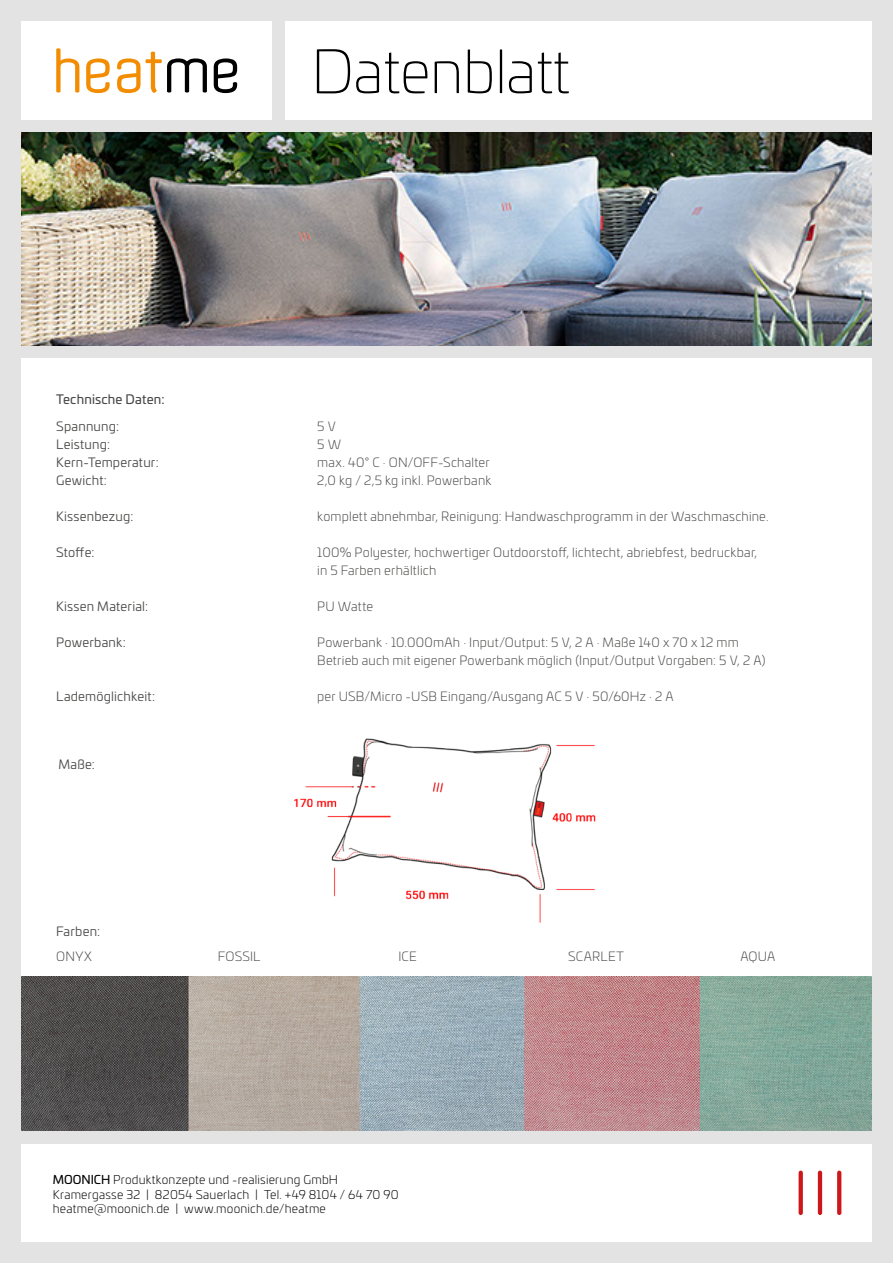
<style>
.page{position:relative;width:893px;height:1263px;background:#e3e3e3}
.page>*{position:absolute;margin:0;border:0;box-sizing:border-box;transform-origin:0 0}
.t1{font:200 59.25px "Univia Pro";letter-spacing:-.01em;color:#000}
.t2{font:300 12.75px/18px "Univia Pro";letter-spacing:.015em;color:#4a4a49}
.t3{font:12.75px "Univia Pro";letter-spacing:.015em;color:#4a4a49}
.t4{font:12.75px "Univia Pro";letter-spacing:.015em;color:#4a4a49}
.t5{font:300 12px/14.4px "Univia Pro";letter-spacing:.02em;color:#000}
.s1{font-weight:400}
</style>
<div class="page">
<div style="left:21px;top:21px;width:251px;height:99px;background:#fff"></div>
<div style="left:285px;top:21px;width:587px;height:99px;background:#fff"></div>
<div style="left:21px;top:358px;width:851px;height:773px;background:#fff"></div>
<svg style="left:56px;top:48px;width:23px;height:45px"></svg>
<svg style="left:86px;top:58px;width:24px;height:35px"></svg>
<svg style="left:214px;top:58px;width:23px;height:35px"></svg>
<svg style="left:117px;top:52px;width:90px;height:41px"></svg>
<img style="left:21px;top:976px;width:850px;height:155px">
<img style="left:294px;top:738px;width:302px;height:185px">
<div style="left:21px;top:1144px;width:851px;height:98px;background:#fff"></div>
<hr style="left:818px;top:1170px;width:4px;height:45px;background:#cd171a;border-radius:2px">
<svg style="left:799px;top:1170px;width:4px;height:45px"></svg>
<svg style="left:837px;top:1170px;width:4px;height:45px"></svg>
<img style="left:21px;top:133px;width:850px;height:212px">
<h1 class="t1" style="left:311px;top:30px;width:260px">Datenblatt</h1>
<p class="t4" style="left:56px;top:389px;width:110px">Technische Daten:</p>
<p class="t3" style="left:56px;top:416px;width:64px">Spannung:</p>
<p class="t2" style="left:317px;top:416px;width:20px">5 V</p>
<p class="t3" style="left:56px;top:434px;width:55px">Leistung:</p>
<p class="t2" style="left:317px;top:434px;width:25px">5 W</p>
<p class="t3" style="left:56px;top:452px;width:104px">Kern-Temperatur:</p>
<p class="t2" style="left:317px;top:452px;width:174px">max. 40° C · ON/OFF-Schalter</p>
<p class="t3" style="left:56px;top:470px;width:52px">Gewicht:</p>
<p class="t2" style="left:317px;top:470px;width:176px">2,0 kg / 2,5 kg inkl. Powerbank</p>
<p class="t3" style="left:56px;top:507px;width:79px">Kissenbezug:</p>
<p class="t2" style="left:317px;top:506px;width:453px">komplett abnehmbar, Reinigung: Handwaschprogramm in der Waschmaschine.</p>
<p class="t3" style="left:56px;top:543px;width:40px">Stoffe:</p>
<p class="t2" style="left:317px;top:542px;width:442px">100% Polyester, hochwertiger Outdoorstoff, lichtecht, abriebfest, bedruckbar, in 5 Farben erhältlich</p>
<p class="t3" style="left:56px;top:597px;width:93px">Kissen Material:</p>
<p class="t2" style="left:317px;top:596px;width:58px">PU Watte</p>
<p class="t3" style="left:56px;top:633px;width:71px">Powerbank:</p>
<p class="t2" style="left:317px;top:632px;width:450px">Powerbank · 10.000mAh · Input/Output: 5 V, 2 A · Maße 140 x 70 x 12 mm<br>Betrieb auch mit eigener Powerbank möglich (Input/Output Vorgaben: 5 V, 2 A)</p>
<p class="t3" style="left:56px;top:687px;width:100px">Lademöglichkeit:</p>
<p class="t2" style="left:317px;top:686px;width:358px">per USB/Micro -USB Eingang/Ausgang AC 5 V · 50/60Hz · 2 A</p>
<p class="t3" style="left:58px;top:755px;width:38px">Maße:</p>
<p class="t3" style="left:56px;top:922px;width:45px">Farben:</p>
<p class="t2" style="left:56px;top:946px;width:37px">ONYX</p>
<p class="t2" style="left:218px;top:946px;width:44px">FOSSIL</p>
<p class="t2" style="left:398px;top:946px;width:20px">ICE</p>
<p class="t2" style="left:568px;top:946px;width:57px">SCARLET</p>
<p class="t2" style="left:740px;top:946px;width:36px">AQUA</p>
<p class="t5" style="left:53px;top:1172px;width:348px"><span class="s1">MOONICH</span> Produktkonzepte und -realisierung GmbH<br>Kramergasse 32 | 82054 Sauerlach | Tel. +49 8104 / 64 70 90 heatme@moonich.de | www.moonich.de/heatme</p>
</div>
